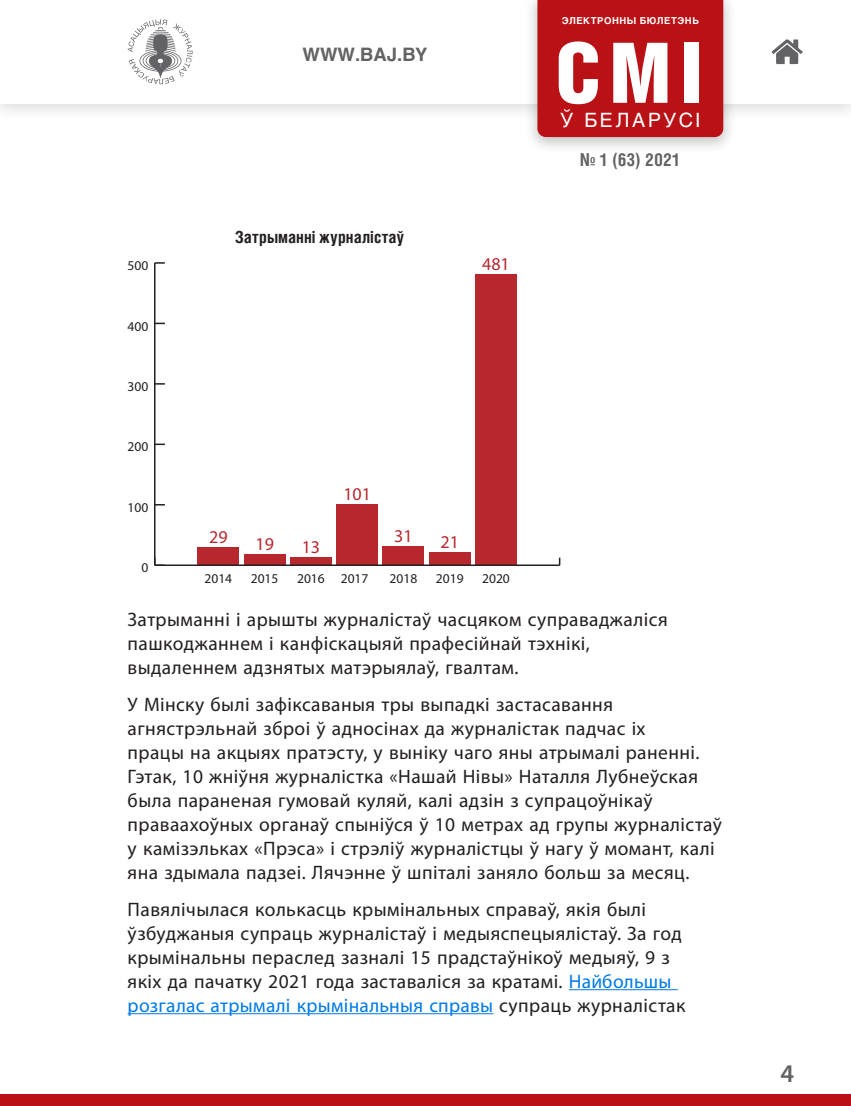
<style>
.page{position:relative;width:851px;height:1106px;background:#fff}
.page>*{position:absolute;margin:0;border:0;box-sizing:border-box;transform-origin:0 0}
.t1{font:83.55px "Helios Cond Black C";color:#fff}
.t2{font:600 25.5px "Myriad Pro";color:#636366}
.t3{font:19.5px/24px "Myriad Pro";letter-spacing:.02em;color:#231f20}
.t4{font:19.5px "Helios C";letter-spacing:.13em;color:#fff}
.t5{font:700 18.3px "Helios C";color:#636366}
.t6{font:18px "Myriad Pro";color:#b7282e}
.t7{font:700 17.85px "Helios Cond C";color:#636366}
.t8{font:700 16.65px "Helios Cond C";letter-spacing:.005em;color:#231f20}
.t9{font:13.5px "Myriad Pro";color:#231f20}
.t10{font:700 9.45px "Helios C";letter-spacing:.06em;color:#fff}
.s1{color:#007ae5}
</style>
<div class="page">
<div style="left:0;top:1094px;width:850px;height:12px;background:#b91115"></div>
<hr style="left:569px;top:989px;width:108px;height:1px;background:#007ae5">
<hr style="left:128px;top:1013px;width:365px;height:1px;background:#007ae5">
<div style="left:475px;top:274px;width:41px;height:291px;background:#b7282e"></div>
<div style="left:429px;top:552px;width:41px;height:13px;background:#b7282e"></div>
<div style="left:382px;top:546px;width:42px;height:19px;background:#b7282e"></div>
<div style="left:336px;top:504px;width:42px;height:61px;background:#b7282e"></div>
<div style="left:290px;top:557px;width:42px;height:8px;background:#b7282e"></div>
<div style="left:244px;top:554px;width:41px;height:11px;background:#b7282e"></div>
<div style="left:197px;top:547px;width:42px;height:18px;background:#b7282e"></div>
<hr style="left:155px;top:564px;width:404px;height:2px;background:#231f20">
<hr style="left:154px;top:263px;width:1px;height:302px;background:#231f20">
<svg style="left:154px;top:557px;width:11px;height:9px"></svg>
<svg style="left:155px;top:443px;width:10px;height:2px"></svg>
<svg style="left:155px;top:262px;width:10px;height:2px"></svg>
<div style="left:0;top:0;width:850px;height:122px;background:#231f20;opacity:.15"></div>
<div style="left:0;top:0;width:850px;height:103px;background:#fff"></div>
<svg style="left:128px;top:19px;width:64px;height:65px"></svg>
<svg style="left:771px;top:39px;width:31px;height:25px"></svg>
<div style="left:523px;top:0;width:213px;height:155px;background:#231f20;opacity:.25"></div>
<div style="left:537px;top:0;width:186px;height:137px;background:#b91115"></div>
<p class="t9" style="left:128px;top:257px;width:22px">500</p>
<p class="t9" style="left:128px;top:318px;width:22px">400</p>
<p class="t9" style="left:128px;top:378px;width:22px">300</p>
<p class="t9" style="left:128px;top:438px;width:22px">200</p>
<p class="t9" style="left:128px;top:499px;width:22px">100</p>
<p class="t9" style="left:141px;top:559px;width:8px">0</p>
<p class="t5" style="left:302px;top:44px;width:126px">WWW.BAJ.BY</p>
<p class="t8" style="left:235px;top:227px;width:170px">Затрыманні журналістаў</p>
<p class="t6" style="left:482px;top:253px;width:29px">481</p>
<p class="t10" style="left:561px;top:15px;width:139px">ЭЛЕКТРОННЫ БЮЛЕТЭНЬ</p>
<h1 class="t1" style="left:555px;top:25px;width:149px">СМІ</h1>
<p class="t4" style="left:560px;top:109px;width:141px">Ў БЕЛАРУСІ</p>
<p class="t7" style="left:580px;top:149px;width:102px">№ 1 (63) 2021</p>
<p class="t6" style="left:209px;top:526px;width:20px">29</p>
<p class="t6" style="left:255px;top:532px;width:20px">19</p>
<p class="t6" style="left:301px;top:536px;width:20px">13</p>
<p class="t6" style="left:343px;top:483px;width:29px">101</p>
<p class="t6" style="left:394px;top:525px;width:20px">31</p>
<p class="t6" style="left:440px;top:531px;width:20px">21</p>
<p class="t9" style="left:204px;top:569px;width:29px">2014</p>
<p class="t9" style="left:251px;top:569px;width:29px">2015</p>
<p class="t9" style="left:297px;top:569px;width:73px">2016 2017</p>
<p class="t9" style="left:389px;top:569px;width:29px">2018</p>
<p class="t9" style="left:436px;top:569px;width:29px">2019</p>
<p class="t9" style="left:482px;top:569px;width:29px">2020</p>
<p class="t3" style="left:128px;top:607px;width:541px">Затрыманні і арышты журналістаў часцяком суправаджаліся пашкоджаннем і канфіскацыяй прафесійнай тэхнікі, выдаленнем адзнятых матэрыялаў, гвалтам.</p>
<p class="t3" style="left:128px;top:692px;width:595px">У Мінску былі зафіксаваныя тры выпадкі застасавання агнястрэльнай зброі ў адносінах да журналістак падчас іх<br>працы на акцыях пратэсту, у выніку чаго яны атрымалі раненні.<br>Гэтак, 10 жніўня журналістка «Нашай Нівы» Наталля Лубнеўская была параненая гумовай куляй, калі адзін з супрацоўнікаў праваахоўных органаў спыніўся ў 10 метрах ад групы журналістаў у камізэльках «Прэса» і стрэліў журналістцы ў нагу ў момант, калі яна здымала падзеі. Лячэнне ў шпіталі заняло больш за месяц.</p>
<p class="t3" style="left:128px;top:897px;width:559px">Павялічылася колькасць крымінальных справаў, якія былі ўзбуджаныя супраць журналістаў і медыяспецыялістаў. За год крымінальны пераслед зазналі 15 прадстаўнікоў медыяў, 9 з якіх да пачатку 2021 года заставаліся за кратамі. <span class="s1">Найбольшы розгалас атрымалі крымінальныя справы</span> супраць журналістак</p>
<h2 class="t2" style="left:780px;top:1057px;width:15px">4</h2>
</div>
